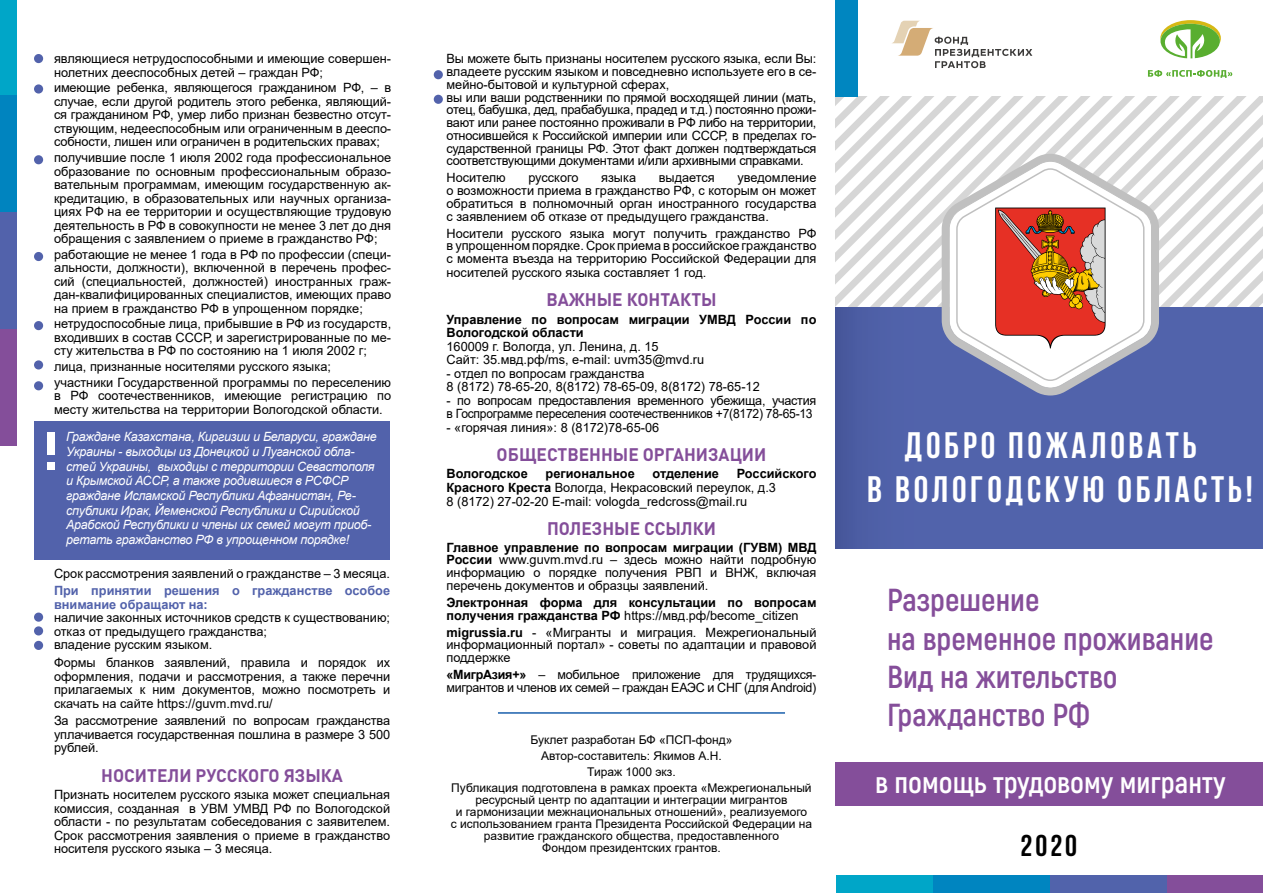
<style>
.page{position:relative;width:1263px;height:893px;background:#fff}
.page>*{position:absolute;margin:0;border:0;box-sizing:border-box;transform-origin:0 0}
.t1{font:700 36.75px/44.1px "Bebas Neue";letter-spacing:.1em;color:#fff;text-align:center}
.t2{font:700 31.8px/38.2px "Akrobat";color:#854e9a}
.t3{font:700 30px "Akrobat";color:#fff}
.t4{font:700 30px "Bebas Neue";color:#000}
.t5{font:700 18px "DIN Pro";color:#844e9a;scale:.96 1}
.t6{font:12.75px/13.5px "Arial";color:#000;text-align:justify}
.t7{font:12.75px/12.8px "Arial";letter-spacing:-.02em;color:#000}
.t8{font:italic 12.75px/14.7px "Arial";letter-spacing:-.02em;color:#fff}
.t9{font:700 12.75px/13.5px "Arial";color:#000}
.t10{font:700 12.75px/13.5px "Arial";color:#5262ab}
.t11{font:12px/12px "Arial";color:#000;text-align:center}
.s1{font-weight:700}
.s2{font-weight:400}
</style>
<div class="page">
<hr style="left:498px;top:712px;width:287px;height:2px;background:#1a60ac">
<div style="left:34px;top:54px;width:9px;height:9px;background:#5262ab;border-radius:50%"></div>
<div style="left:434px;top:70px;width:9px;height:9px;background:#5262ab;border-radius:50%"></div>
<div style="left:434px;top:95px;width:9px;height:9px;background:#5262ab;border-radius:50%"></div>
<div style="left:34px;top:84px;width:9px;height:10px;background:#5262ab;border-radius:50%"></div>
<div style="left:34px;top:155px;width:9px;height:9px;background:#5262ab;border-radius:50%"></div>
<div style="left:34px;top:252px;width:9px;height:9px;background:#5262ab;border-radius:50%"></div>
<div style="left:34px;top:321px;width:9px;height:9px;background:#5262ab;border-radius:50%"></div>
<div style="left:34px;top:360px;width:9px;height:9px;background:#5262ab;border-radius:50%"></div>
<div style="left:34px;top:381px;width:9px;height:9px;background:#5262ab;border-radius:50%"></div>
<div style="left:34px;top:613px;width:9px;height:9px;background:#5262ab;border-radius:50%"></div>
<div style="left:34px;top:626px;width:9px;height:9px;background:#5262ab;border-radius:50%"></div>
<div style="left:34px;top:641px;width:9px;height:9px;background:#5262ab;border-radius:50%"></div>
<div style="left:0;top:0;width:16px;height:95px;background:#00a6c8"></div>
<div style="left:0;top:95px;width:16px;height:117px;background:#0084bf"></div>
<div style="left:0;top:212px;width:16px;height:117px;background:#5262ab"></div>
<div style="left:0;top:329px;width:16px;height:116px;background:#844e9a"></div>
<div style="left:34px;top:421px;width:355px;height:139px;background:#5262ab"></div>
<div style="left:48px;top:432px;width:7px;height:22px;background:#fff"></div>
<div style="left:48px;top:462px;width:7px;height:8px;background:#fff"></div>
<svg style="left:836px;top:96px;width:427px;height:212px"></svg>
<div style="left:836px;top:762px;width:427px;height:44px;background:#844e9a"></div>
<div style="left:836px;top:308px;width:427px;height:240px;background:#5163ab"></div>
<div style="left:836px;top:0;width:22px;height:96px;background:#0086c0"></div>
<div style="left:836px;top:875px;width:97px;height:18px;background:#00a6c8"></div>
<div style="left:933px;top:875px;width:117px;height:18px;background:#0085c0"></div>
<div style="left:1050px;top:875px;width:117px;height:18px;background:#5163ab"></div>
<div style="left:1167px;top:875px;width:96px;height:18px;background:#844e9a"></div>
<svg style="left:942px;top:154px;width:217px;height:241px"></svg>
<svg style="left:1160px;top:20px;width:61px;height:38px"></svg>
<svg style="left:1148px;top:70px;width:84px;height:8px"></svg>
<svg style="left:892px;top:21px;width:140px;height:47px"></svg>
<svg style="left:956px;top:168px;width:188px;height:213px"></svg>
<p class="t6" style="left:54px;top:52px;width:339px">являющиеся нетрудоспособными и имеющие совершен&shy;нолетних дееспособных детей – граждан РФ;</p>
<p class="t6" style="left:54px;top:81px;width:339px">имеющие ребенка, являющегося гражданином РФ, – в случае, если другой родитель этого ребенка, являющий&shy;ся гражданином РФ, умер либо признан безвестно отсут&shy;ствующим, недееспособным или ограниченным в дееспо&shy;собности, лишен или ограничен в родительских правах;</p>
<p class="t6" style="left:54px;top:151px;width:339px">получившие после 1 июля 2002 года профессиональное образование по основным профессиональным образо&shy;вательным программам, имеющим государственную ак&shy;кредитацию, в образовательных или научных организа&shy;циях РФ на ее территории и осуществляющие трудовую деятельность в РФ в совокупности не менее 3 лет до дня обращения с заявлением о приеме в гражданство РФ;</p>
<p class="t6" style="left:54px;top:247px;width:339px">работающие не менее 1 года в РФ по профессии (специ&shy;альности, должности), включенной в перечень профес&shy;сий (специальностей, должностей) иностранных граж&shy;дан-квалифицированных специалистов, имеющих право на прием в гражданство РФ в упрощенном порядке;</p>
<p class="t6" style="left:54px;top:317px;width:339px">нетрудоспособные лица, прибывшие в РФ из государств, входивших в состав СССР, и зарегистрированные по ме&shy;сту жительства в РФ по состоянию на 1 июля 2002 г;</p>
<p class="t6" style="left:54px;top:359px;width:339px;line-height:15.6px">лица, признанные носителями русского языка; участники Государственной программы по переселению</p>
<p class="t6" style="left:54px;top:389px;width:339px">в РФ соотечественников, имеющие регистрацию по месту жительства на территории Вологодской области.</p>
<p class="t8" style="left:66px;top:430px;width:312px">Граждане Казахстана, Киргизии и Беларуси, граждане Украины - выходцы из Донецкой и Луганской обла&shy;стей Украины, выходцы с территории Севастополя и Крымской АССР, а также родившиеся в РСФСР граждане Исламской Республики Афганистан, Ре&shy;спублики Ирак, Йеменской Республики и Сирийской Арабской Республики и члены их семей могут приоб&shy;ретать гражданство РФ в упрощенном порядке!</p>
<p class="t6" style="left:54px;top:566px;width:338px">Срок рассмотрения заявлений о гражданстве – 3 месяца.</p>
<p class="t10" style="left:54px;top:584px;width:338px">При принятии решения о гражданстве особое внимание обращают на:</p>
<p class="t6" style="left:54px;top:611px;width:338px;text-align:left">наличие законных источников средств к существованию; отказ от предыдущего гражданства;<br>владение русским языком.</p>
<p class="t6" style="left:54px;top:656px;width:338px">Формы бланков заявлений, правила и порядок их оформления, подачи и рассмотрения, а также перечни прилагаемых к ним документов, можно посмотреть и скачать на сайте https://guvm.mvd.ru/</p>
<p class="t6" style="left:54px;top:714px;width:338px">За рассмотрение заявлений по вопросам гражданства уплачивается государственная пошлина в размере 3 500 рублей.</p>
<h3 class="t5" style="left:101px;top:763px;width:253px">НОСИТЕЛИ РУССКОГО ЯЗЫКА</h3>
<p class="t6" style="left:54px;top:788px;width:338px">Признать носителем русского языка может специальная комиссия, созданная в УВМ УМВД РФ по Вологодской области - по результатам собеседования с заявителем.<br>Срок рассмотрения заявления о приеме в гражданство носителя русского языка – 3 месяца.</p>
<p class="t7" style="left:446px;top:52px;width:371px">Вы можете быть признаны носителем русского языка, если Вы: владеете русским языком и повседневно используете его в се&shy;мейно-бытовой и культурной сферах,<br>вы или ваши родственники по прямой восходящей линии (мать, отец, бабушка, дед, прабабушка, прадед и т.д.) постоянно прожи&shy;вают или ранее постоянно проживали в РФ либо на территории, относившейся к Российской империи или СССР, в пределах го&shy;сударственной границы РФ. Этот факт должен подтверждаться соответствующими документами и/или архивными справками.</p>
<p class="t6" style="left:446px;top:171px;width:61px">Носителю</p>
<p class="t6" style="left:528px;top:171px;width:52px">русского</p>
<p class="t6" style="left:601px;top:171px;width:36px">языка</p>
<p class="t6" style="left:659px;top:171px;width:58px">выдается</p>
<p class="t6" style="left:446px;top:171px;width:371px;line-height:12.8px;text-indent:291px">уведомление о возможности приема в гражданство РФ, с которым он может обратиться в полномочный орган иностранного государства с заявлением об отказе от предыдущего гражданства.</p>
<p class="t6" style="left:446px;top:226px;width:371px;line-height:13px">Носители русского языка могут получить гражданство РФ в упрощенном порядке. Срок приема в российское гражданство с момента въезда на территорию Российской Федерации для носителей русского языка составляет 1 год.</p>
<h3 class="t5" style="left:546px;top:287px;width:179px">ВАЖНЫЕ КОНТАКТЫ</h3>
<p class="t9" style="left:446px;top:312px;width:371px">Управление по вопросам миграции УМВД России по<br>Вологодской области</p>
<p class="t6" style="left:446px;top:339px;width:259px">160009 г. Вологда, ул. Ленина, д. 15<br>Сайт: 35.мвд.рф/ms, e-mail: uvm35@mvd.ru</p>
<p class="t6" style="left:446px;top:366px;width:315px">- отдел по вопросам гражданства<br>8 (8172) 78-65-20, 8(8172) 78-65-09, 8(8172) 78-65-12</p>
<p class="t7" style="left:446px;top:393px;width:371px;line-height:13.5px">- по вопросам предоставления временного убежища, участия в Госпрограмме переселения соотечественников +7(8172) 78-65-13</p>
<p class="t6" style="left:446px;top:420px;width:214px">- «горячая линия»: 8 (8172)78-65-06</p>
<h3 class="t5" style="left:497px;top:442px;width:282px">ОБЩЕСТВЕННЫЕ ОРГАНИЗАЦИИ</h3>
<p class="t9" style="left:446px;top:467px;width:83px">Вологодское</p>
<p class="t9" style="left:546px;top:467px;width:91px">региональное</p>
<p class="t9" style="left:652px;top:467px;width:68px">отделение</p>
<p class="t6" style="left:446px;top:467px;width:371px;text-align:left;text-indent:290px"><span class="s1">Российского<br>Красного Креста</span> Вологда, Некрасовский переулок, д.3<br>8 (8172) 27-02-20 E-mail: vologda_redcross@mail.ru</p>
<h3 class="t5" style="left:547px;top:516px;width:177px">ПОЛЕЗНЫЕ ССЫЛКИ</h3>
<p class="t6" style="left:446px;top:541px;width:371px;line-height:12.8px"><span class="s1">Главное управление по вопросам миграции (ГУВМ) МВД России</span> www.guvm.mvd.ru – здесь можно найти подробную информацию о порядке получения РВП и ВНЖ, включая перечень документов и образцы заявлений.</p>
<p class="t9" style="left:446px;top:596px;width:371px;line-height:12.8px">Электронная форма для консультации по вопросам получения гражданства РФ <span class="s2">https://мвд.рф/become_citizen</span></p>
<p class="t6" style="left:446px;top:626px;width:371px;line-height:12.8px"><span class="s1">migrussia.ru</span> - «Мигранты и миграция. Межрегиональный информационный портал» - советы по адаптации и правовой поддержке</p>
<p class="t7" style="left:446px;top:668px;width:371px"><span class="s1">«МигрАзия+»</span> – мобильное приложение для трудящихся&shy;мигрантов и членов их семей – граждан ЕАЭС и СНГ (для Android)</p>
<p class="t11" style="left:451px;top:731px;width:362px;line-height:16.2px">Буклет разработан БФ «ПСП-фонд»<br>Автор-составитель: Якимов А.Н.<br>Тираж 1000 экз.<br>Публикация подготовлена в рамках проекта «Межрегиональный</p>
<p class="t11" style="left:451px;top:794px;width:363px">ресурсный центр по адаптации и интеграции мигрантов<br>и гармонизации межнациональных отношений», реализуемого<br>с использованием гранта Президента Российской Федерации на развитие гражданского общества, предоставленного<br>Фондом президентских грантов.</p>
<h1 class="t1" style="left:867px;top:423px;width:387px">Добро пожаловать<br>в Вологодскую область!</h1>
<h2 class="t2" style="left:887px;top:581px;width:328px">Разрешение<br>на временное проживание<br>Вид на жительство<br>Гражданство РФ</h2>
<h3 class="t3" style="left:875px;top:764px;width:352px">в помощь трудовому мигранту</h3>
<h3 class="t4" style="left:1020px;top:829px;width:58px">2020</h3>
</div>
